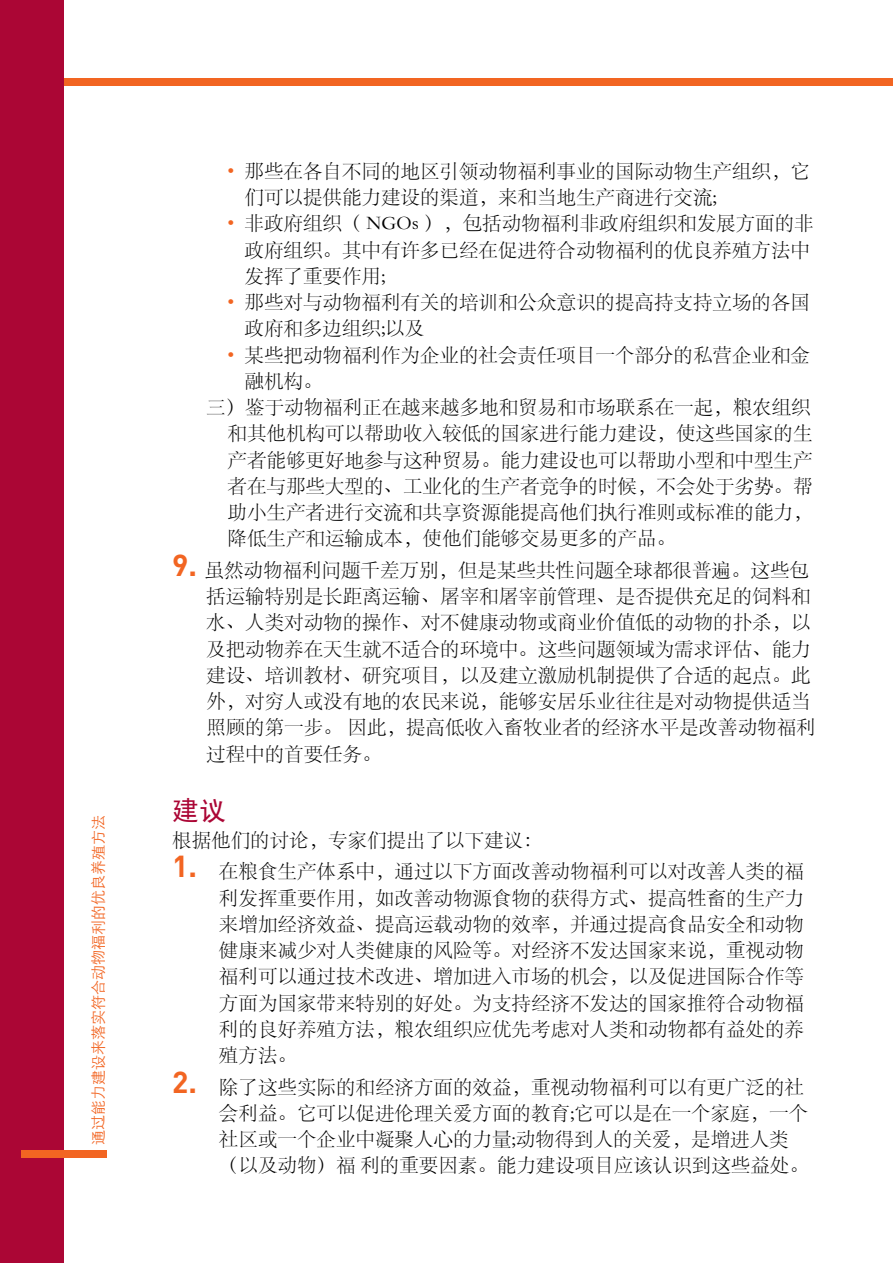
<style>
.page{position:relative;width:893px;height:1263px;background:#fff}
.page>*{position:absolute;margin:0;border:0;box-sizing:border-box;transform-origin:0 0}
.t1{font:27px "Sim Hei";color:#ab0635}
.t2{font:19.5px/26.2px "ST Song";color:#000}
.t3{font:15px "ST Xihei";color:#f26522}
.s1{color:#f26522}
.s2{font-family:"DIN";font-weight:700;font-size:30px;color:#f26522}
</style>
<div class="page">
<div style="left:29px;top:78px;width:864px;height:7px;background:#f26522"></div>
<div style="left:0;top:0;width:64px;height:1263px;background:#ab0635"></div>
<div style="left:21px;top:1151px;width:85px;height:7px;background:#f26522"></div>
<p class="t3" style="left:87px;top:1145px;width:331px;rotate:-90deg">通过能力建设来落实符合动物福利的优良养殖方法</p>
<p class="t2" style="left:244px;top:157px;width:567px;text-indent:-17px"><span class="s1">•</span> 那些在各自不同的地区引领动物福利事业的国际动物生产组织，它们可以提供能力建设的渠道，来和当地生产商进行交流;</p>
<p class="t2" style="left:244px;top:210px;width:571px;text-indent:-17px"><span class="s1">•</span> 非政府组织（ NGOs ），包括动物福利非政府组织和发展方面的非政府组织。其中有许多已经在促进符合动物福利的优良养殖方法中发挥了重要作用;</p>
<p class="t2" style="left:244px;top:288px;width:567px;text-indent:-17px"><span class="s1">•</span> 那些对与动物福利有关的培训和公众意识的提高持支持立场的各国政府和多边组织;以及</p>
<p class="t2" style="left:227px;top:341px;width:584px"><span class="s1">•</span> 某些把动物福利作为企业的社会责任项目一个部分的私营企业和金</p>
<p class="t2" style="left:244px;top:367px;width:79px">融机构。</p>
<p class="t2" style="left:206px;top:393px;width:606px">三）鉴于动物福利正在越来越多地和贸易和市场联系在一起，粮农组织</p>
<p class="t2" style="left:227px;top:420px;width:586px">和其他机构可以帮助收入较低的国家进行能力建设，使这些国家的生</p>
<p class="t2" style="left:227px;top:446px;width:586px">产者能够更好地参与这种贸易。能力建设也可以帮助小型和中型生产</p>
<p class="t2" style="left:227px;top:472px;width:586px">者在与那些大型的、工业化的生产者竞争的时候，不会处于劣势。帮</p>
<p class="t2" style="left:227px;top:498px;width:586px">助小生产者进行交流和共享资源能提高他们执行准则或标准的能力，</p>
<p class="t2" style="left:227px;top:525px;width:450px">降低生产和运输成本，使他们能够交易更多的产品。</p>
<p class="t2" style="left:206px;top:556px;width:611px;text-indent:-34px"><span class="s2">9.</span> 虽然动物福利问题千差万别，但是某些共性问题全球都很普遍。这些包括运输特别是长距离运输、屠宰和屠宰前管理、是否提供充足的饲料和水、人类对动物的操作、对不健康动物或商业价值低的动物的扑杀，以及把动物养在天生就不适合的环境中。这些问题领域为需求评估、能力建设、培训教材、研究项目，以及建立激励机制提供了合适的起点。此外，对穷人或没有地的农民来说，能够安居乐业往往是对动物提供适当照顾的第一步。 因此，提高低收入畜牧业者的经济水平是改善动物福利过程中的首要任务。</p>
<h1 class="t1" style="left:172px;top:796px;width:55px">建议</h1>
<p class="t2" style="left:172px;top:826px;width:372px">根据他们的讨论，专家们提出了以下建议：</p>
<p class="t2" style="left:219px;top:858px;width:586px;text-align:justify;text-indent:-47px"><span class="s2">1.</span> 在粮食生产体系中，通过以下方面改善动物福利可以对改善人类的福利发挥重要作用，如改善动物源食物的获得方式、提高牲畜的生产力来增加经济效益、提高运载动物的效率，并通过提高食品安全和动物健康来减少对人类健康的风险等。对经济不发达国家来说，重视动物福利可以通过技术改进、增加进入市场的机会，以及促进国际合作等方面为国家带来特别的好处。为支持经济不发达的国家推符合动物福利的良好养殖方法，粮农组织应优先考虑对人类和动物都有益处的养殖方法。</p>
<p class="t2" style="left:219px;top:1073px;width:591px;text-indent:-47px"><span class="s2">2.</span> 除了这些实际的和经济方面的效益，重视动物福利可以有更广泛的社会利益。它可以促进伦理关爱方面的教育;它可以是在一个家庭，一个社区或一个企业中凝聚人心的力量;动物得到人的关爱，是增进人类（以及动物）福 利的重要因素。能力建设项目应该认识到这些益处。</p>
</div>
